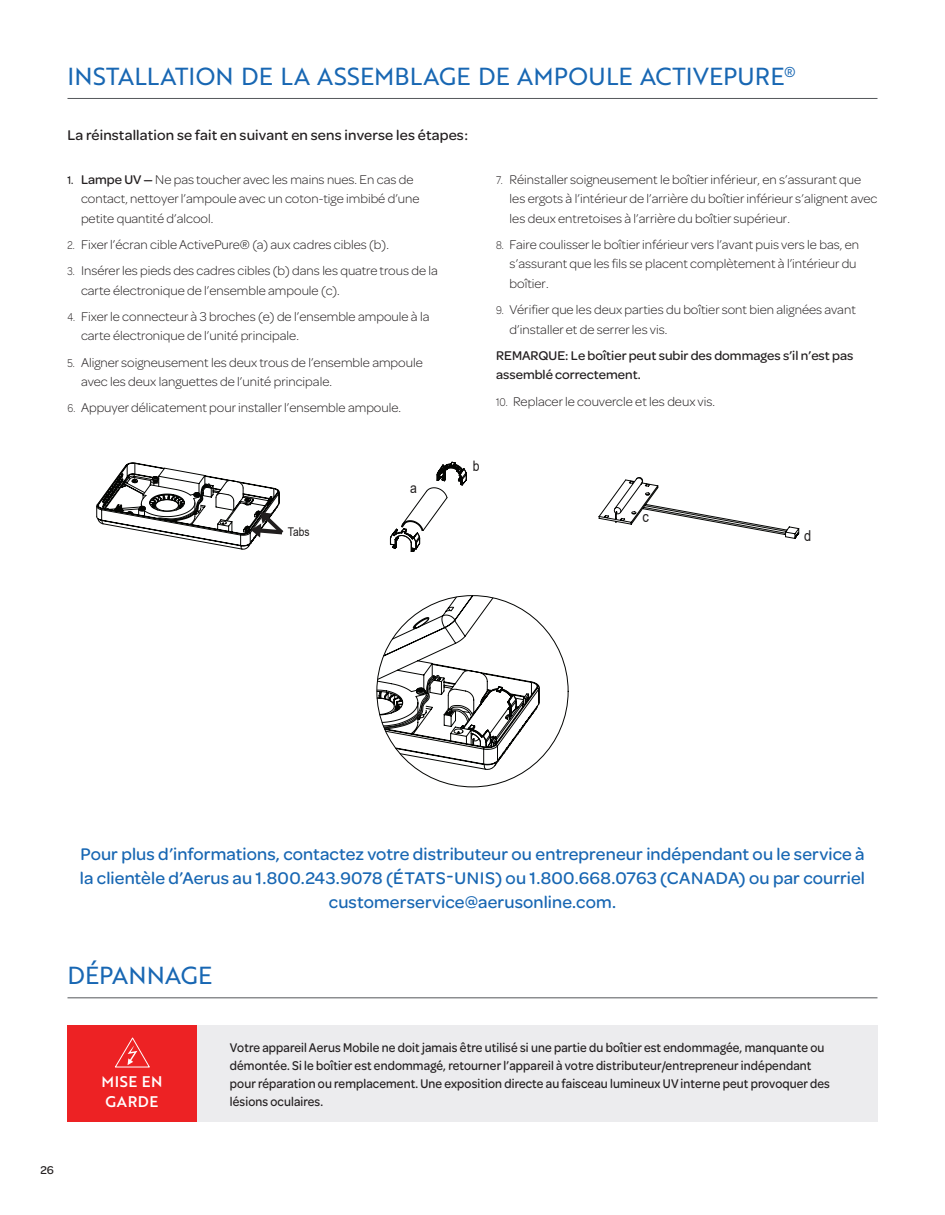
<style>
.page{position:relative;width:945px;height:1215px;background:#fff}
.page>*{position:absolute;margin:0;border:0;box-sizing:border-box;transform-origin:0 0}
.t1{font:24px "Brother 1816 Regular";letter-spacing:.01em;color:#1867b3}
.t2{font:500 18px/24px "Omnes";letter-spacing:.01em;color:#1867b3;text-align:center}
.t3{font:15.15px "Arial";color:#211e1e;scale:.85 1}
.t4{font:500 15px "Omnes";letter-spacing:.01em;color:#231f20}
.t5{font:15px/19.5px "Brother 1816 Medium";letter-spacing:.04em;color:#fff}
.t6{font:14.4px "Arial";color:#211e1e;scale:.85 1}
.t7{font:300 13.5px/19.5px "Omnes";color:#231f20}
.t8{font:500 13.5px/18px "Omnes";letter-spacing:.01em;color:#231f20;scale:.91 1}
.t9{font:500 13.5px/19.5px "Omnes";letter-spacing:.01em;color:#231f20}
.t10{font:12.15px "Arial";color:#211e1e;scale:.85 1}
.t11{font:500 12px "Omnes";color:#231f20}
.s1{font-weight:500;font-size:12px}
.s2{font-weight:500}
.s3{font-size:12px}
</style>
<div class="page">
<hr style="left:68px;top:998px;width:810px;height:1px;background:#54575a">
<div style="left:197px;top:1025px;width:681px;height:96px;background:#ececee"></div>
<div style="left:68px;top:1025px;width:129px;height:96px;background:#ed2224"></div>
<svg style="left:115px;top:1037px;width:35px;height:31px"></svg>
<hr style="left:68px;top:98px;width:810px;height:1px;background:#54575a">
<svg style="left:97px;top:462px;width:187px;height:88px"></svg>
<svg style="left:389px;top:462px;width:78px;height:90px"></svg>
<svg style="left:598px;top:477px;width:201px;height:62px"></svg>
<svg style="left:377px;top:595px;width:163px;height:175px"></svg>
<h1 class="t1" style="left:68px;top:58px;width:730px">INSTALLATION DE LA ASSEMBLAGE DE AMPOULE ACTIVEPURE<sup>®</sup></h1>
<p class="t4" style="left:68px;top:125px;width:402px">La réinstallation se fait en suivant en sens inverse les étapes:</p>
<p class="t7" style="left:81px;top:169px;width:340px;text-indent:-14px"><span class="s1">1.</span> <span class="s2">Lampe UV —</span> Ne pas toucher avec les mains nues. En cas de contact, nettoyer l’ampoule avec un coton-tige imbibé d’une petite quantité d’alcool.</p>
<p class="t7" style="left:68px;top:234px;width:321px"><span class="s3">2.</span> Fixer l’écran cible ActivePure® (a) aux cadres cibles (b).</p>
<p class="t7" style="left:81px;top:260px;width:358px;text-indent:-14px"><span class="s3">3.</span> Insérer les pieds des cadres cibles (b) dans les quatre trous de la carte électronique de l’ensemble ampoule (c).</p>
<p class="t7" style="left:81px;top:306px;width:350px;text-indent:-14px"><span class="s3">4.</span> Fixer le connecteur à 3 broches (e) de l’ensemble ampoule à la carte électronique de l’unité principale.</p>
<p class="t7" style="left:81px;top:352px;width:343px;text-indent:-14px"><span class="s3">5.</span> Aligner soigneusement les deux trous de l’ensemble ampoule avec les deux languettes de l’unité principale.</p>
<p class="t7" style="left:68px;top:397px;width:334px"><span class="s3">6.</span> Appuyer délicatement pour installer l’ensemble ampoule.</p>
<p class="t10" style="left:283px;top:306px;width:8px">b</p>
<p class="t10" style="left:230px;top:324px;width:8px">a</p>
<p class="t7" style="left:510px;top:169px;width:369px;text-indent:-14px"><span class="s3">7.</span> Réinstaller soigneusement le boîtier inférieur, en s’assurant que les ergots à l’intérieur de l’arrière du boîtier inférieur s’alignent avec les deux entretoises à l’arrière du boîtier supérieur.</p>
<p class="t7" style="left:510px;top:234px;width:351px;text-indent:-14px"><span class="s3">8.</span> Faire coulisser le boîtier inférieur vers l’avant puis vers le bas, en s’assurant que les fils se placent complètement à l’intérieur du boîtier.</p>
<p class="t7" style="left:510px;top:299px;width:348px;text-indent:-14px"><span class="s3">9.</span> Vérifier que les deux parties du boîtier sont bien alignées avant d’installer et de serrer les vis.</p>
<p class="t9" style="left:496px;top:345px;width:359px">REMARQUE: Le boîtier peut subir des dommages s’il n’est pas assemblé correctement.</p>
<p class="t7" style="left:496px;top:391px;width:219px"><span class="s3">10.</span> Replacer le couvercle et les deux vis.</p>
<p class="t3" style="left:678px;top:350px;width:10px">b</p>
<p class="t10" style="left:288px;top:523px;width:27px">Tabs</p>
<p class="t6" style="left:410px;top:478px;width:10px">a</p>
<p class="t6" style="left:473px;top:456px;width:10px">b</p>
<p class="t3" style="left:642px;top:507px;width:9px">c</p>
<p class="t3" style="left:804px;top:525px;width:10px">d</p>
<p class="t2" style="left:80px;top:841px;width:787px">Pour plus d’informations, contactez votre distributeur ou entrepreneur indépendant ou le service à la clientèle d’Aerus au 1.800.243.9078 (ÉTATS-UNIS) ou 1.800.668.0763 (CANADA) ou par courriel customerservice@aerusonline.com.</p>
<h1 class="t1" style="left:68px;top:958px;width:146px">DÉPANNAGE</h1>
<p class="t5" style="left:102px;top:1072px;width:63px">MISE EN<br>GARDE</p>
<p class="t8" style="left:230px;top:1038px;width:661px">Votre appareil Aerus Mobile ne doit jamais être utilisé si une partie du boîtier est endommagée, manquante ou démontée. Si le boîtier est endommagé, retourner l’appareil à votre distributeur/entrepreneur indépendant pour réparation ou remplacement. Une exposition directe au faisceau lumineux UV interne peut provoquer des lésions oculaires.</p>
<p class="t11" style="left:40px;top:1162px;width:15px">26</p>
</div>
